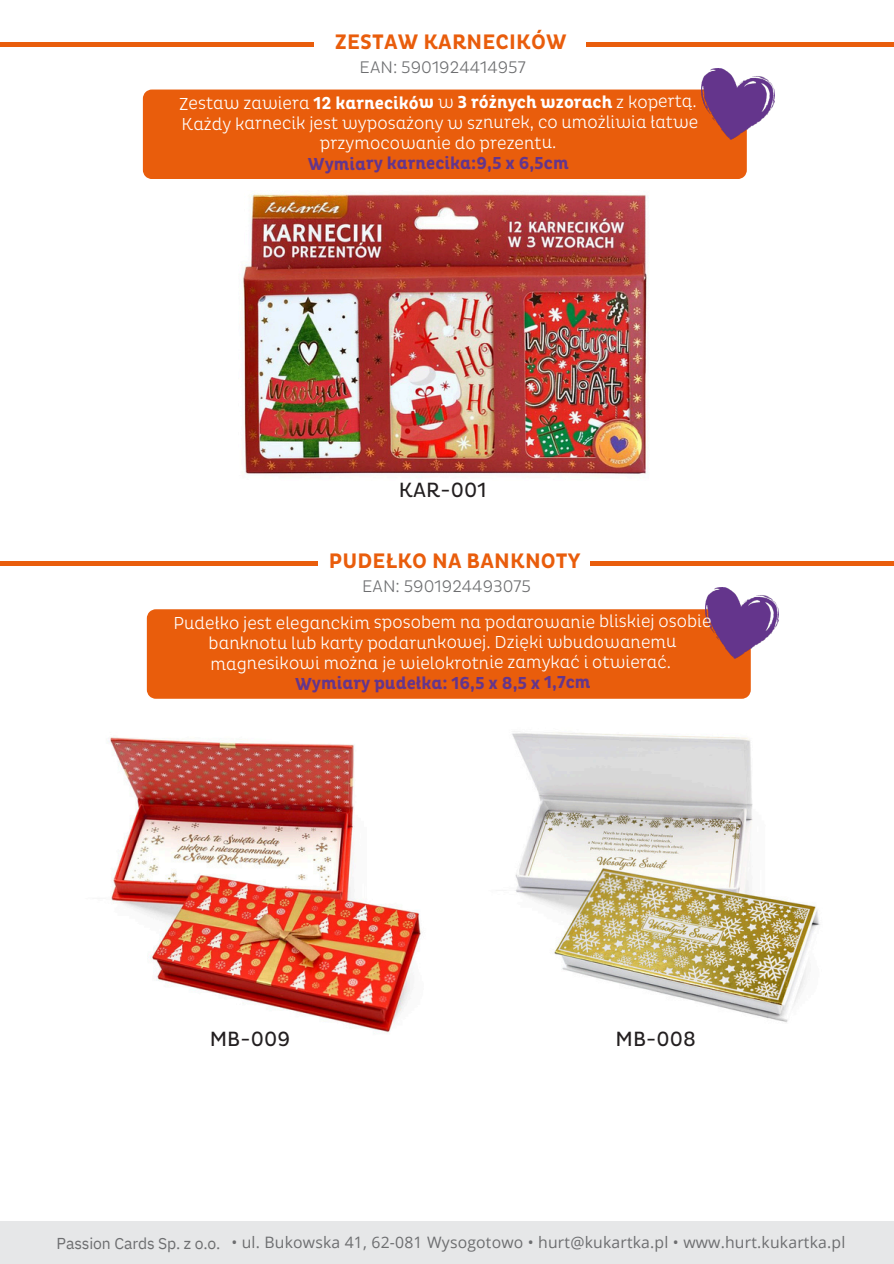
<style>
.page{position:relative;width:894px;height:1264px;background:#fff}
.page>*{position:absolute;margin:0;border:0;box-sizing:border-box;transform-origin:0 0}
.t1{font:700 21.3px "Pluto Cond";letter-spacing:.01em;color:#e95d0c}
.t2{font:21px "Pluto Cond";letter-spacing:.005em;color:#231f20}
.t3{font:300 17.7px/20.2px "Pluto Cond";letter-spacing:-.005em;color:#fff;text-align:center}
.t4{font:300 17.1px "Pluto Cond";color:#6d6e70}
.t5{font:15.75px "Open Sans";letter-spacing:.015em;color:#6d6e70}
.t6{font:15.75px "IBM Plex Sans";letter-spacing:-.01em;color:#6d6e70}
.s1{font-weight:700}
.s2{font-weight:700;color:#64358c}
</style>
<div class="page">
<div style="left:0;top:1220px;width:893px;height:43px;background:#e6e7e8"></div>
<hr style="left:7px;top:42px;width:306px;height:4px;background:#e95d0c">
<hr style="left:586px;top:42px;width:302px;height:4px;background:#e95d0c">
<hr style="left:647px;top:42px;width:246px;height:4px;background:#e95d0c">
<hr style="left:0;top:42px;width:250px;height:4px;background:#e95d0c">
<div style="left:143px;top:89px;width:603px;height:90px;background:#e95d0c"></div>
<img style="left:701px;top:68px;width:73px;height:71px">
<img style="left:242px;top:194px;width:407px;height:280px">
<hr style="left:11px;top:562px;width:306px;height:4px;background:#e95d0c">
<hr style="left:590px;top:562px;width:302px;height:4px;background:#e95d0c">
<hr style="left:651px;top:562px;width:242px;height:4px;background:#e95d0c">
<hr style="left:0;top:562px;width:254px;height:4px;background:#e95d0c">
<div style="left:147px;top:609px;width:603px;height:89px;background:#e95d0c"></div>
<img style="left:705px;top:588px;width:73px;height:71px">
<img style="left:108px;top:737px;width:313px;height:297px">
<img style="left:512px;top:732px;width:308px;height:291px">
<h3 class="t1" style="left:334px;top:29px;width:233px">ZESTAW KARNECIKÓW</h3>
<h1 class="t4" style="left:359px;top:57px;width:168px">EAN: 5901924414957</h1>
<p class="t3" style="left:179px;top:93px;width:520px">Zestaw zawiera <span class="s1">12 karnecików</span> w <span class="s1">3 różnych wzorach</span> z kopertą.<br>Każdy karnecik jest wyposażony w sznurek, co umożliwia łatwe przymocowanie do prezentu.<br><span class="s2">Wymiary karnecika:9,5 x 6,5cm</span></p>
<h4 class="t2" style="left:399px;top:478px;width:89px">KAR-001</h4>
<h2 class="t1" style="left:329px;top:549px;width:253px">PUDEŁKO NA BANKNOTY</h2>
<p class="t4" style="left:362px;top:576px;width:170px">EAN: 5901924493075</p>
<p class="t3" style="left:173px;top:612px;width:539px">Pudełko jest eleganckim sposobem na podarowanie bliskiej osobie banknotu lub karty podarunkowej. Dzięki wbudowanemu magnesikowi można je wielokrotnie zamykać i otwierać.<br><span class="s2">Wymiary pudełka: 16,5 x 8,5 x 1,7cm</span></p>
<h2 class="t2" style="left:210px;top:1026px;width:82px">MB-009</h2>
<p class="t2" style="left:615px;top:1026px;width:82px">MB-008</p>
<p class="t6" style="left:57px;top:1232px;width:165px">Passion Cards Sp. z o.o.</p>
<h2 class="t5" style="left:231px;top:1231px;width:615px">• ul. Bukowska 41, 62-081 Wysogotowo • hurt@kukartka.pl • www.hurt.kukartka.pl</h2>
</div>
